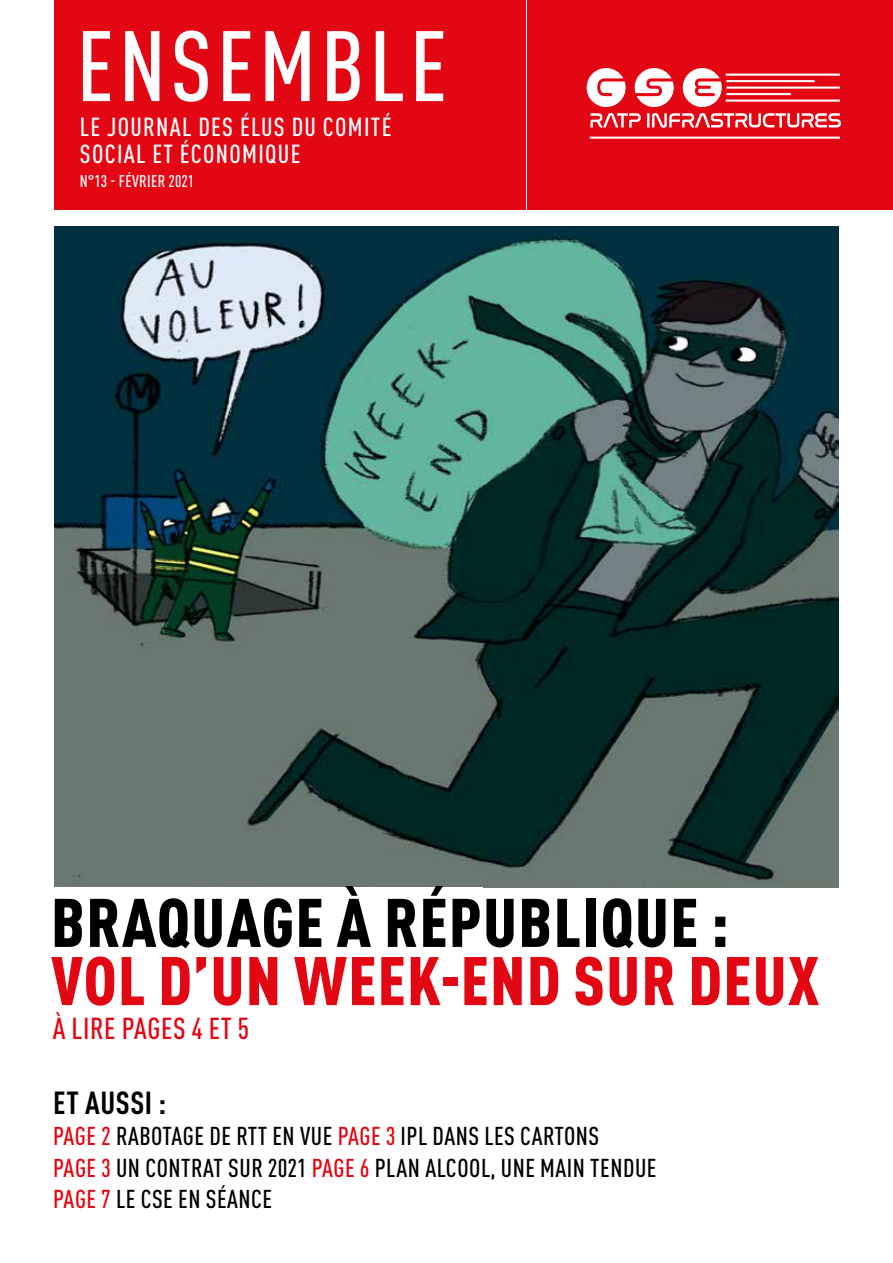
<style>
.page{position:relative;width:893px;height:1263px;background:#fff}
.page>*{position:absolute;margin:0;border:0;box-sizing:border-box;transform-origin:0 0}
.t1{font:500 condensed 98.25px "DIN Pro";letter-spacing:.05em;color:#fff}
.t2{font:900 condensed 67.5px "DIN Pro";letter-spacing:.02em;color:#e30613}
.t3{font:900 condensed 67.5px "DIN Pro";letter-spacing:.02em;color:#000}
.t4{font:700 condensed 31.5px "DIN Pro";letter-spacing:.02em;color:#000}
.t5{font:500 condensed 30px "DIN Pro";letter-spacing:.02em;color:#e30613}
.t6{font:500 condensed 25.8px/27px "DIN Pro";letter-spacing:.05em;color:#fff}
.t7{font:500 condensed 25.5px/31.5px "DIN Pro";letter-spacing:.02em;color:#000}
.t8{font:500 condensed 16.8px "DIN Pro";letter-spacing:.02em;color:#fff}
.s1{color:#e30613}
</style>
<div class="page">
<img style="left:54px;top:226px;width:785px;height:661px">
<div style="left:54px;top:0;width:471px;height:209px;background:#e30613"></div>
<div style="left:527px;top:0;width:366px;height:209px;background:#e30613"></div>
<svg style="left:587px;top:68px;width:39px;height:39px"></svg>
<svg style="left:635px;top:68px;width:39px;height:39px"></svg>
<svg style="left:683px;top:68px;width:39px;height:39px"></svg>
<hr style="left:726px;top:100px;width:114px;height:2px;background:#fff">
<hr style="left:726px;top:74px;width:114px;height:2px;background:#fff">
<hr style="left:726px;top:80px;width:89px;height:2px;background:#fff">
<hr style="left:726px;top:87px;width:114px;height:2px;background:#fff">
<hr style="left:726px;top:93px;width:65px;height:2px;background:#fff">
<svg style="left:590px;top:113px;width:251px;height:15px"></svg>
<hr style="left:590px;top:137px;width:250px;height:2px;background:#fff">
<h1 class="t1" style="left:77px;top:-6px;width:372px">ENSEMBLE</h1>
<p class="t6" style="left:80px;top:112px;width:313px">LE JOURNAL DES ÉLUS DU COMITÉ<br>SOCIAL ET ÉCONOMIQUE</p>
<p class="t8" style="left:80px;top:168px;width:116px">N°13 - FÉVRIER 2021</p>
<h2 class="t3" style="left:51px;top:870px;width:679px">BRAQUAGE À RÉPUBLIQUE :</h2>
<h2 class="t2" style="left:51px;top:928px;width:770px">VOL D’UN WEEK-END SUR DEUX</h2>
<p class="t5" style="left:53px;top:1006px;width:198px">À LIRE PAGES 4 ET 5</p>
<p class="t4" style="left:53px;top:1078px;width:115px">ET AUSSI :</p>
<p class="t7" style="left:53px;top:1118px;width:605px"><span class="s1">PAGE 2</span> RABOTAGE DE RTT EN VUE <span class="s1">PAGE 3</span> IPL DANS LES CARTONS<br><span class="s1">PAGE 3</span> UN CONTRAT SUR 2021 <span class="s1">PAGE 6</span> PLAN ALCOOL, UNE MAIN TENDUE<br><span class="s1">PAGE 7</span> LE CSE EN SÉANCE</p>
</div>
